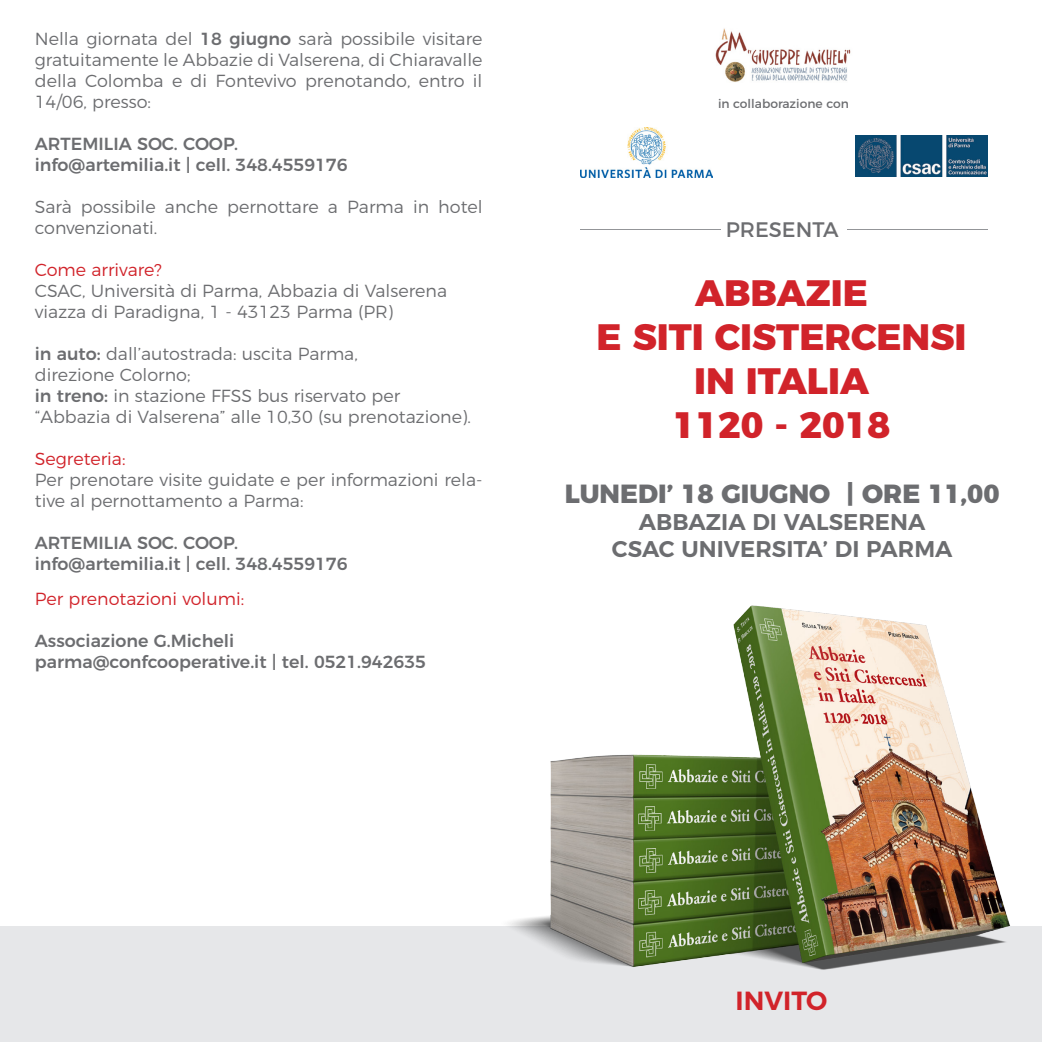
<style>
.page{position:relative;width:1042px;height:1042px;background:#fff}
.page>*{position:absolute;margin:0;border:0;box-sizing:border-box;transform-origin:0 0}
.t1{font:800 36.75px "Montserrat";color:#d1232a}
.t2{font:800 26.25px "Montserrat";color:#6c6d70}
.t3{font:600 26.25px "Montserrat";color:#d1232a}
.t4{font:600 22.75px "Montserrat";color:#6c6d70}
.t5{font:21px "Montserrat";color:#6c6d70}
.t6{font:300 17.5px/21px "Montserrat";color:#6c6d70}
.t7{font:500 17.5px "Montserrat";color:#6c6d70}
.t8{font:300 17.5px "Montserrat";color:#d1232a}
.t9{font:12.25px "Montserrat";color:#6c6d70}
.s1{font-weight:500}
</style>
<div class="page">
<div style="left:0;top:926px;width:1042px;height:116px;background:#e6e7e9"></div>
<img style="left:855px;top:135px;width:132px;height:41px">
<img style="left:715px;top:28px;width:136px;height:54px">
<img style="left:508px;top:605px;width:502px;height:365px">
<hr style="left:580px;top:230px;width:141px;height:1px;background:#939598">
<hr style="left:846px;top:229px;width:141px;height:1px;background:#939598">
<img style="left:580px;top:127px;width:132px;height:51px">
<p class="t6" style="left:35px;top:27px;width:449px;text-align:justify">Nella giornata del <span class="s1">18 giugno</span> sarà possibile visitare gratuitamente le Abbazie di Valserena, di Chiaravalle della Colomba e di Fontevivo prenotando, entro il 14/06, presso:</p>
<p class="t7" style="left:35px;top:130px;width:205px">ARTEMILIA SOC. COOP.</p>
<p class="t7" style="left:35px;top:151px;width:314px">info@artemilia.it | cell. 348.4559176</p>
<p class="t6" style="left:35px;top:195px;width:449px">Sarà possibile anche pernottare a Parma in hotel convenzionati.</p>
<p class="t8" style="left:35px;top:256px;width:129px">Come arrivare?</p>
<p class="t6" style="left:35px;top:279px;width:414px">CSAC, Università di Parma, Abbazia di Valserena</p>
<p class="t6" style="left:35px;top:300px;width:360px">viazza di Paradigna, 1 - 43123 Parma (PR)</p>
<p class="t6" style="left:35px;top:342px;width:324px"><span class="s1">in auto:</span> dall’autostrada: uscita Parma,</p>
<p class="t6" style="left:35px;top:363px;width:157px">direzione Colorno;</p>
<p class="t6" style="left:35px;top:384px;width:367px"><span class="s1">in treno:</span> in stazione FFSS bus riservato per</p>
<p class="t6" style="left:35px;top:405px;width:438px">“Abbazia di Valserena” alle 10,30 (su prenotazione).</p>
<p class="t8" style="left:35px;top:445px;width:92px">Segreteria:</p>
<p class="t6" style="left:35px;top:468px;width:449px">Per prenotare visite guidate e per informazioni rela&shy;tive al pernottamento a Parma:</p>
<p class="t7" style="left:35px;top:529px;width:205px">ARTEMILIA SOC. COOP.</p>
<p class="t7" style="left:35px;top:550px;width:314px">info@artemilia.it | cell. 348.4559176</p>
<p class="t8" style="left:35px;top:585px;width:211px">Per prenotazioni volumi:</p>
<p class="t7" style="left:35px;top:627px;width:201px">Associazione G.Micheli</p>
<p class="t7" style="left:35px;top:648px;width:392px">parma@confcooperative.it | tel. 0521.942635</p>
<p class="t9" style="left:718px;top:94px;width:132px">in collaborazione con</p>
<p class="t5" style="left:726px;top:212px;width:114px">PRESENTA</p>
<p class="t1" style="left:695px;top:262px;width:174px">ABBAZIE</p>
<p class="t1" style="left:596px;top:306px;width:371px">E SITI CISTERCENSI</p>
<p class="t1" style="left:694px;top:350px;width:176px">IN ITALIA</p>
<p class="t1" style="left:673px;top:394px;width:219px">1120 - 2018</p>
<p class="t2" style="left:565px;top:472px;width:436px">LUNEDI’ 18 GIUGNO | ORE 11,00</p>
<p class="t4" style="left:639px;top:503px;width:288px">ABBAZIA DI VALSERENA</p>
<p class="t4" style="left:612px;top:531px;width:342px">CSAC UNIVERSITA’ DI PARMA</p>
<p class="t3" style="left:735px;top:979px;width:93px">INVITO</p>
</div>
